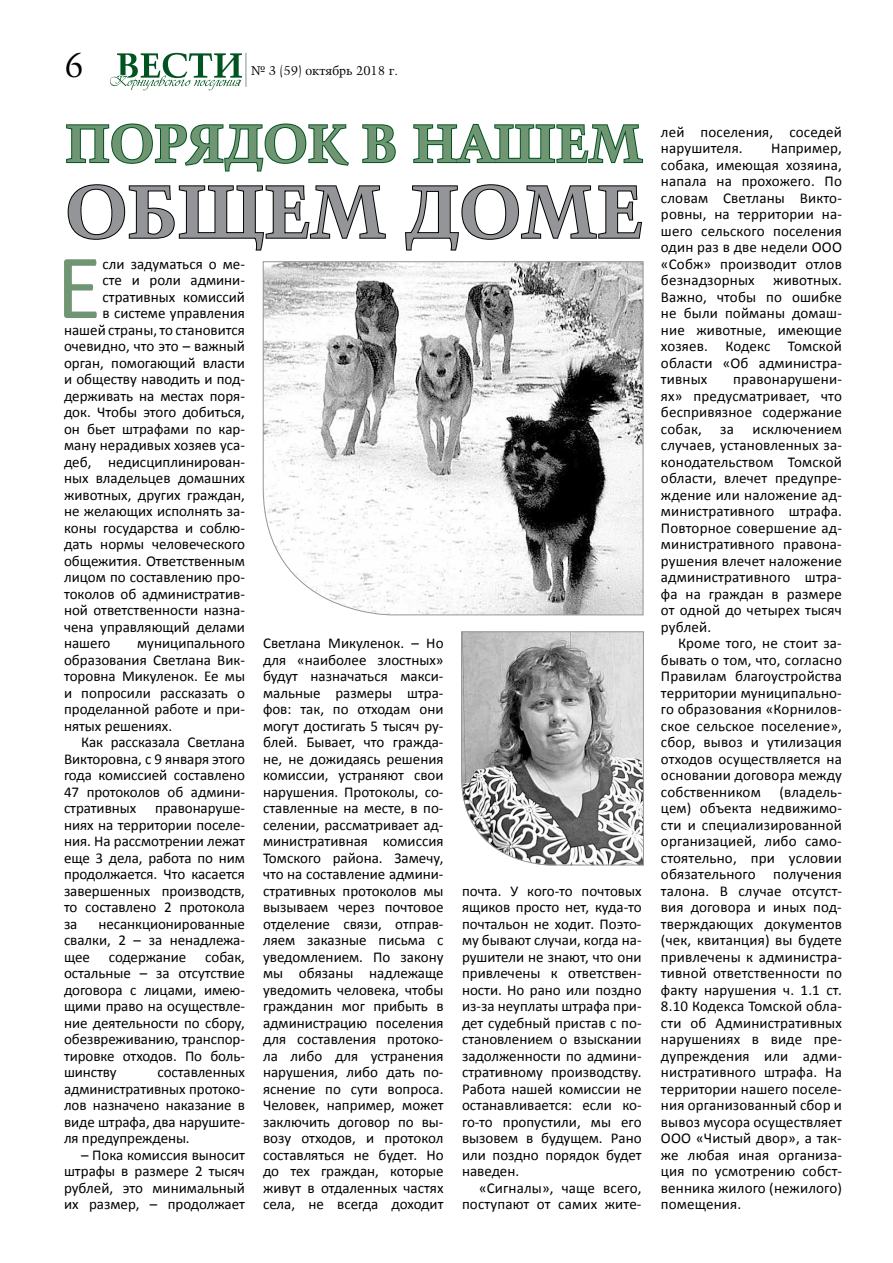
<style>
.page{position:relative;width:893px;height:1263px;background:#fff}
.page>*{position:absolute;margin:0;border:0;box-sizing:border-box;transform-origin:0 0}
.t1{font:93px "Calibri";color:#6f9573}
.t2{font:700 73.95px "Kuenstler 480 BT";color:#939598}
.t3{font:700 52.95px "Kuenstler 480 BT";color:#6f9573}
.t4{font:33.9px "Kuenstler 480 BT";color:#000}
.t5{font:15px/16.5px "Calibri";color:#000;text-align:justify}
.t6{font:12.75px "Kuenstler 480 BT";color:#000}
</style>
<div class="page">
<svg style="left:110px;top:53px;width:132px;height:38px"></svg>
<hr style="left:245px;top:53px;width:1px;height:34px;background:#939598">
<svg style="left:66px;top:123px;width:283px;height:49px"></svg>
<svg style="left:362px;top:124px;width:34px;height:40px"></svg>
<svg style="left:413px;top:123px;width:231px;height:41px"></svg>
<svg style="left:67px;top:184px;width:319px;height:67px"></svg>
<svg style="left:405px;top:184px;width:237px;height:67px"></svg>
<svg style="left:263px;top:261px;width:380px;height:354px"></svg>
<svg style="left:461px;top:631px;width:183px;height:234px"></svg>
<h3 class="t4" style="left:64px;top:44px;width:21px">6</h3>
<p class="t6" style="left:251px;top:62px;width:148px">№ 3 (59) октябрь 2018 г.</p>
<h3 class="t3" style="left:65px;top:110px;width:579px">ПОРЯДОК В НАШЕМ</h3>
<h2 class="t2" style="left:65px;top:166px;width:579px">ОБЩЕМ ДОМЕ</h2>
<h1 class="t1" style="left:56px;top:223px;width:47px">Е</h1>
<p class="t5" style="left:103px;top:255px;width:144px">сли задуматься о ме-</p>
<p class="t5" style="left:103px;top:271px;width:144px">сте и роли админи-</p>
<p class="t5" style="left:103px;top:288px;width:144px">стративных комиссий</p>
<p class="t5" style="left:103px;top:304px;width:144px">в системе управления</p>
<p class="t5" style="left:64px;top:321px;width:182px">нашей страны, то становится</p>
<p class="t5" style="left:64px;top:337px;width:182px">очевидно, что это – важный</p>
<p class="t5" style="left:64px;top:354px;width:182px">орган, помогающий власти</p>
<p class="t5" style="left:64px;top:370px;width:182px">и обществу наводить и под-</p>
<p class="t5" style="left:64px;top:387px;width:182px">держивать на местах поря-</p>
<p class="t5" style="left:64px;top:403px;width:182px">док. Чтобы этого добиться,</p>
<p class="t5" style="left:64px;top:420px;width:182px">он бьет штрафами по кар-</p>
<p class="t5" style="left:64px;top:436px;width:182px">ману нерадивых хозяев уса-</p>
<p class="t5" style="left:64px;top:453px;width:182px">деб, недисциплинирован-</p>
<p class="t5" style="left:64px;top:469px;width:182px">ных владельцев домашних</p>
<p class="t5" style="left:64px;top:486px;width:182px">животных, других граждан,</p>
<p class="t5" style="left:64px;top:502px;width:182px">не желающих исполнять за-</p>
<p class="t5" style="left:64px;top:519px;width:182px">коны государства и соблю-</p>
<p class="t5" style="left:64px;top:535px;width:182px">дать нормы человеческого</p>
<p class="t5" style="left:64px;top:552px;width:182px">общежития. Ответственным</p>
<p class="t5" style="left:64px;top:568px;width:182px">лицом по составлению про-</p>
<p class="t5" style="left:64px;top:585px;width:182px">токолов об административ-</p>
<p class="t5" style="left:64px;top:601px;width:182px">ной ответственности назна-</p>
<p class="t5" style="left:64px;top:618px;width:182px">чена управляющий делами</p>
<p class="t5" style="left:64px;top:634px;width:48px">нашего</p>
<p class="t5" style="left:64px;top:634px;width:182px;text-indent:73px">муниципального образования Светлана Вик&shy;торовна Микуленок. Ее мы и попросили рассказать о проделанной работе и при&shy;нятых решениях.</p>
<p class="t5" style="left:64px;top:733px;width:182px;text-indent:17px">Как рассказала Светлана Викторовна, с 9 января этого года комиссией составлено 47 протоколов об админи&shy;стративных</p>
<p class="t5" style="left:64px;top:799px;width:182px;text-indent:91px">правонаруше&shy;ниях на территории поселе&shy;ния. На рассмотрении лежат еще 3 дела, работа по ним продолжается. Что касается завершенных производств, то составлено 2 протокола за</p>
<p class="t5" style="left:64px;top:915px;width:182px;text-indent:34px">несанкционированные свалки, 2 – за ненадлежа&shy;щее</p>
<p class="t5" style="left:64px;top:948px;width:183px;text-indent:141px">собак, остальные – за отсутствие договора с лицами, имею&shy;щими право на осуществле&shy;ние деятельности по сбору, обезвреживанию, транспор&shy;тировке отходов. По боль&shy;шинству</p>
<p class="t5" style="left:109px;top:948px;width:79px">содержание</p>
<p class="t5" style="left:64px;top:1063px;width:182px;text-indent:93px">составленных административных протоко&shy;лов назначено наказание в виде штрафа, два нарушите&shy;ля предупреждены.</p>
<p class="t5" style="left:64px;top:1146px;width:182px;text-indent:17px">– Пока комиссия выносит штрафы в размере 2 тысяч рублей, это минимальный их размер, – продолжает</p>
<p class="t5" style="left:263px;top:634px;width:182px">Светлана Микуленок. – Но для «наиболее злостных» будут назначаться макси&shy;мальные размеры штра&shy;фов: так, по отходам они могут достигать 5 тысяч ру&shy;блей. Бывает, что гражда&shy;не, не дожидаясь решения комиссии, устраняют свои нарушения. Протоколы, со&shy;ставленные на месте, в по&shy;селении, рассматривает ад&shy;министративная комиссия Томского района. Замечу, что на составление админи&shy;стративных протоколов мы вызываем через почтовое отделение связи, отправ&shy;ляем заказные письма с уведомлением. По закону мы обязаны надлежаще уведомить человека, чтобы гражданин мог прибыть в администрацию поселения для составления протоко&shy;ла либо для устранения нарушения, либо дать по&shy;яснение по сути вопроса.<br>Человек, например, может заключить договор по вы&shy;возу отходов, и протокол составляться не будет. Но до тех граждан, которые живут в отдаленных частях села, не всегда доходит</p>
<p class="t5" style="left:462px;top:882px;width:181px">почта. У кого-то почтовых ящиков просто нет, куда-то почтальон не ходит. Поэто&shy;му бывают случаи, когда на&shy;рушители не знают, что они привлечены к ответствен&shy;ности. Но рано или поздно из-за неуплаты штрафа при&shy;дет судебный пристав с по&shy;становлением о взыскании задолженности по админи&shy;стративному производству.<br>Работа нашей комиссии не останавливается: если ко&shy;го-то пропустили, мы его вызовем в будущем. Рано или поздно порядок будет наведен.</p>
<p class="t5" style="left:462px;top:1179px;width:181px;text-align:right">«Сигналы», чаще всего, поступают от самих жите-</p>
<p class="t5" style="left:661px;top:123px;width:182px">лей поселения, соседей нарушителя.</p>
<p class="t5" style="left:661px;top:139px;width:182px;text-indent:110px">Например, собака, имеющая хозяина, напала на прохожего. По словам Светланы Викто&shy;ровны, на территории на&shy;шего сельского поселения один раз в две недели ООО «Собж» производит отлов безнадзорных животных.<br>Важно, чтобы по ошибке не были пойманы домаш&shy;ние животные, имеющие хозяев. Кодекс Томской области «Об администра&shy;тивных</p>
<p class="t5" style="left:661px;top:370px;width:182px;text-indent:72px">правонарушени&shy;ях» предусматривает, что беспривязное содержание собак, за исключением случаев, установленных за&shy;конодательством Томской области, влечет предупре&shy;ждение или наложение ад&shy;министративного штрафа.<br>Повторное совершение ад&shy;министративного правона&shy;рушения влечет наложение административного штра&shy;фа на граждан в размере от одной до четырех тысяч рублей.</p>
<p class="t5" style="left:661px;top:634px;width:182px;text-indent:17px">Кроме того, не стоит за&shy;бывать о том, что, согласно Правилам благоустройства территории муниципально&shy;го образования «Корнилов&shy;ское сельское поселение», сбор, вывоз и утилизация отходов осуществляется на основании договора между собственником</p>
<p class="t5" style="left:661px;top:783px;width:182px;text-indent:119px">(владель&shy;цем) объекта недвижимо&shy;сти и специализированной организацией, либо само&shy;стоятельно, при условии обязательного получения талона. В случае отсутст&shy;вия договора и иных под&shy;тверждающих документов (чек, квитанция) вы будете привлечены к администра&shy;тивной ответственности по факту нарушения ч. 1.1 ст.<br>8.10 Кодекса Томской обла&shy;сти об Административных нарушениях в виде пре&shy;дупреждения или адми&shy;нистративного штрафа. На территории нашего поселе&shy;ния организованный сбор и вывоз мусора осуществляет ООО «Чистый двор», а так&shy;же любая иная организа&shy;ция по усмотрению собст&shy;венника жилого (нежилого) помещения.</p>
</div>
